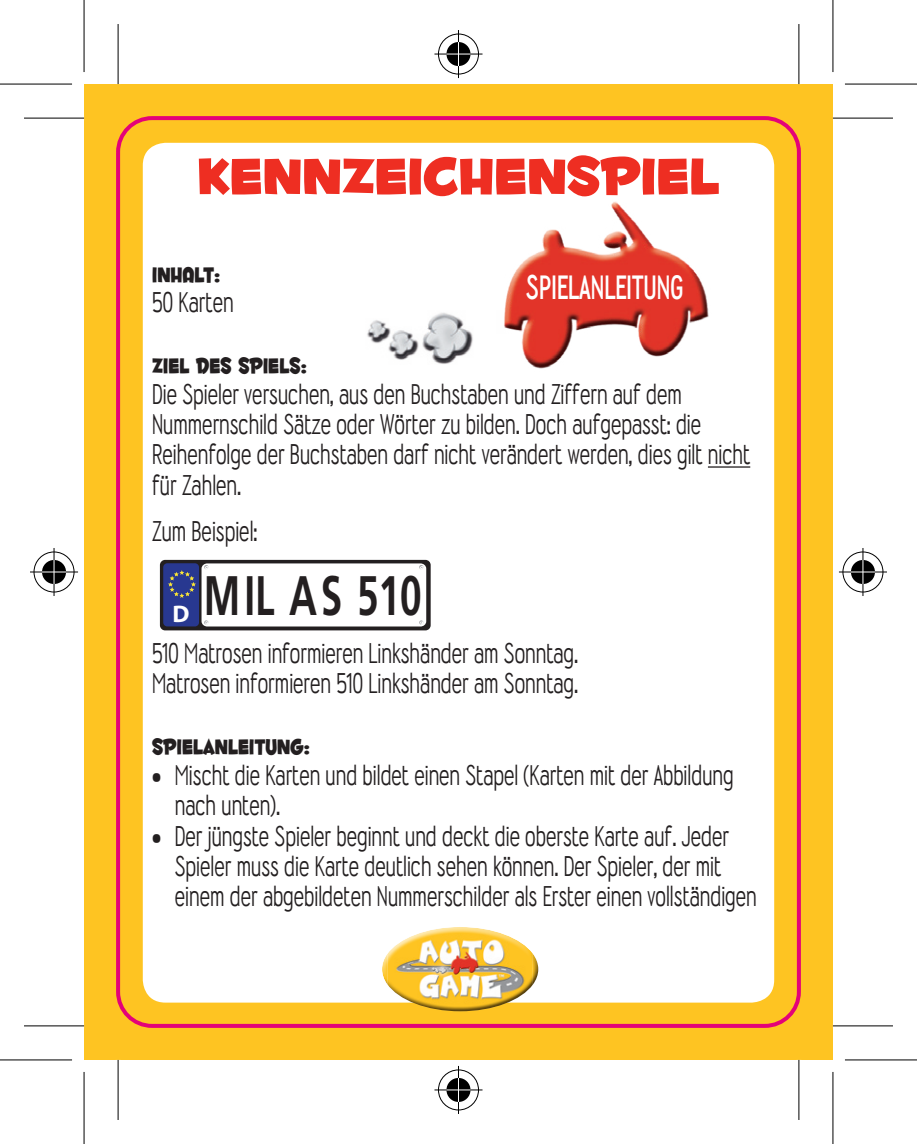
<style>
.page{position:relative;width:917px;height:1144px;background:#fff}
.page>*{position:absolute;margin:0;border:0;box-sizing:border-box;transform-origin:0 0}
.t1{font:62.4px "Fontdinerdotcom Huggable";color:#ee2e22}
.t2{font:700 56.4px "Frutiger";color:#231f20;scale:.72 1}
.t3{font:700 55.6px "Frutiger";color:#231f20;scale:.7 1}
.t4{font:700 29.6px "Wyvern";color:#fff;scale:.8 1}
.t5{font:26px/30.4px "Wyvern";color:#231f20;scale:.8 1}
.t6{font:26px "Fontdinerdotcom Huggable";color:#231f20;scale:.8 1}
.t7{font:700 24px "Myriad Pro";color:#fff}
.s1{font-size:20px}
</style>
<div class="page">
<div style="left:84px;top:84px;width:748px;height:975px;background:#fec422"></div>
<div style="left:143px;top:143px;width:631px;height:859px;background:#fff;border-radius:23px"></div>
<hr style="left:707px;top:466px;width:43px;height:1px;background:#231f20">
<svg style="left:160px;top:559px;width:270px;height:71px;background:#403c3e"></svg>
<div style="left:163px;top:563px;width:36px;height:63px;background:#283890;border-radius:4px"></div>
<div style="left:201px;top:563px;width:225px;height:63px;background:#fff;border-radius:5px"></div>
<svg style="left:168px;top:570px;width:28px;height:27px"></svg>
<svg style="left:204px;top:565px;width:5px;height:4px"></svg>
<svg style="left:204px;top:620px;width:5px;height:4px"></svg>
<svg style="left:419px;top:565px;width:4px;height:4px"></svg>
<svg style="left:419px;top:620px;width:4px;height:4px"></svg>
<div style="left:379px;top:921px;width:160px;height:62px;background:#fff;opacity:.75"></div>
<div style="left:381px;top:949px;width:162px;height:67px;background:#231f20;opacity:.75"></div>
<img style="left:367px;top:201px;width:342px;height:168px">
<div style="left:116px;top:116px;width:684px;height:911px;border:4px solid #e40278;border-radius:34px"></div>
<div style="left:24px;top:1023px;width:60px;height:5px;background:#9a9a9a"></div>
<div style="left:832px;top:1023px;width:60px;height:5px;background:#9a9a9a"></div>
<svg style="left:799px;top:24px;width:1px;height:60px"></svg>
<svg style="left:796px;top:1059px;width:5px;height:60px"></svg>
<hr style="left:24px;top:117px;width:60px;height:2px;background:#000">
<hr style="left:832px;top:117px;width:60px;height:2px;background:#000">
<hr style="left:24px;top:1024px;width:60px;height:2px;background:#000">
<hr style="left:832px;top:1024px;width:60px;height:2px;background:#000">
<hr style="left:117px;top:24px;width:2px;height:60px;background:#000">
<hr style="left:117px;top:1059px;width:2px;height:60px;background:#000">
<hr style="left:798px;top:24px;width:1px;height:60px;background:#000">
<hr style="left:798px;top:1059px;width:1px;height:60px;background:#000">
<div style="left:0;top:1057px;width:72px;height:5px;background:#8f8f8f"></div>
<div style="left:844px;top:1057px;width:72px;height:5px;background:#8f8f8f"></div>
<svg style="left:833px;top:0;width:1px;height:72px"></svg>
<svg style="left:833px;top:1072px;width:1px;height:71px"></svg>
<hr style="left:0;top:83px;width:72px;height:2px;background:#000">
<hr style="left:844px;top:83px;width:72px;height:2px;background:#000">
<hr style="left:0;top:1058px;width:72px;height:2px;background:#000">
<hr style="left:844px;top:1058px;width:72px;height:2px;background:#000">
<hr style="left:83px;top:0;width:2px;height:72px;background:#000">
<hr style="left:83px;top:1071px;width:2px;height:72px;background:#000">
<hr style="left:832px;top:0;width:1px;height:72px;background:#000">
<hr style="left:832px;top:1071px;width:1px;height:72px;background:#000">
<div style="left:436px;top:32px;width:45px;height:45px;border:5px solid #fff;border-radius:50%"></div>
<div style="left:434px;top:52px;width:48px;height:5px;background:#fff"></div>
<div style="left:456px;top:30px;width:5px;height:48px;background:#fff"></div>
<div style="left:444px;top:40px;width:29px;height:29px;border:5px solid #fff;border-radius:50%"></div>
<div style="left:438px;top:34px;width:41px;height:41px;border:1px solid #000;border-radius:50%"></div>
<hr style="left:434px;top:53px;width:48px;height:2px;background:#000">
<hr style="left:457px;top:30px;width:2px;height:48px;background:#000">
<div style="left:446px;top:42px;width:24px;height:24px;background:#000;border-radius:50%"></div>
<hr style="left:446px;top:53px;width:24px;height:2px;background:#fff">
<hr style="left:457px;top:42px;width:2px;height:24px;background:#fff">
<div style="left:436px;top:1067px;width:45px;height:45px;border:5px solid #fff;border-radius:50%"></div>
<div style="left:434px;top:1087px;width:48px;height:5px;background:#8a8a8a"></div>
<div style="left:456px;top:1065px;width:5px;height:48px;background:#fff"></div>
<div style="left:444px;top:1075px;width:29px;height:29px;border:5px solid #fff;border-radius:50%"></div>
<div style="left:438px;top:1069px;width:41px;height:41px;border:1px solid #000;border-radius:50%"></div>
<hr style="left:434px;top:1088px;width:48px;height:2px;background:#000">
<hr style="left:457px;top:1065px;width:2px;height:48px;background:#000">
<div style="left:446px;top:1077px;width:24px;height:24px;background:#000;border-radius:50%"></div>
<hr style="left:446px;top:1088px;width:24px;height:2px;background:#fff">
<hr style="left:457px;top:1077px;width:2px;height:24px;background:#fff">
<div style="left:32px;top:549px;width:44px;height:45px;border:5px solid #fff;border-radius:50%"></div>
<svg style="left:30px;top:569px;width:48px;height:5px"></svg>
<hr style="left:52px;top:548px;width:4px;height:48px;background:#fff">
<div style="left:40px;top:557px;width:28px;height:29px;border:5px solid #fff;border-radius:50%"></div>
<div style="left:34px;top:551px;width:40px;height:41px;border:1px solid #000;border-radius:50%"></div>
<hr style="left:30px;top:571px;width:48px;height:1px;background:#000">
<hr style="left:53px;top:548px;width:2px;height:48px;background:#000">
<div style="left:42px;top:560px;width:24px;height:24px;background:#000;border-radius:50%"></div>
<svg style="left:42px;top:571px;width:24px;height:1px"></svg>
<hr style="left:53px;top:560px;width:2px;height:24px;background:#fff">
<div style="left:840px;top:549px;width:45px;height:45px;border:5px solid #fff;border-radius:50%"></div>
<svg style="left:839px;top:569px;width:47px;height:5px"></svg>
<svg style="left:860px;top:548px;width:5px;height:48px"></svg>
<div style="left:848px;top:557px;width:29px;height:29px;border:5px solid #fff;border-radius:50%"></div>
<div style="left:842px;top:551px;width:41px;height:41px;border:1px solid #000;border-radius:50%"></div>
<hr style="left:838px;top:571px;width:48px;height:1px;background:#000">
<hr style="left:862px;top:548px;width:1px;height:48px;background:#000">
<svg style="left:850px;top:560px;width:24px;height:24px"></svg>
<h1 class="t1" style="left:197px;top:138px;width:524px">keNNZEICHENSPIEL</h1>
<p class="t6" style="left:152px;top:259px;width:87px">InhALT:</p>
<p class="t5" style="left:152px;top:287px;width:103px">50 Karten</p>
<p class="t4" style="left:526px;top:268px;width:198px">SPIELANLEITUNG</p>
<p class="t6" style="left:152px;top:350px;width:195px">Ziel des Spiels:</p>
<p class="t5" style="left:152px;top:378px;width:749px">Die Spieler versuchen, aus den Buchstaben und Ziffern auf dem Nummernschild Sätze oder Wörter zu bilden. Doch aufgepasst: die Reihenfolge der Buchstaben darf nicht verändert werden, dies gilt nicht für Zahlen.</p>
<p class="t5" style="left:152px;top:516px;width:133px">Zum Beispiel:</p>
<p class="t7" style="left:172px;top:598px;width:19px">D</p>
<h3 class="t3" style="left:204px;top:562px;width:312px">MIL AS 510</h3>
<p class="t5" style="left:152px;top:638px;width:534px">510 Matrosen informieren Linkshänder am Sonntag.<br>Matrosen informieren 510 Linkshänder am Sonntag.</p>
<p class="t6" style="left:152px;top:730px;width:199px">Spielanleitung:</p>
<p class="t5" style="left:175px;top:759px;width:700px;text-indent:-23px"><span class="s1">•</span> Mischt die Karten und bildet einen Stapel (Karten mit der Abbildung nach unten).</p>
<p class="t5" style="left:175px;top:820px;width:728px;text-indent:-23px"><span class="s1">•</span> Der jüngste Spieler beginnt und deckt die oberste Karte auf. Jeder<br>Spieler muss die Karte deutlich sehen können. Der Spieler, der mit einem der abgebildeten Nummerschilder als Erster einen vollständigen</p>
<h2 class="t2" style="left:216px;top:674px;width:272px">69-VZ-ZS</h2>
</div>
